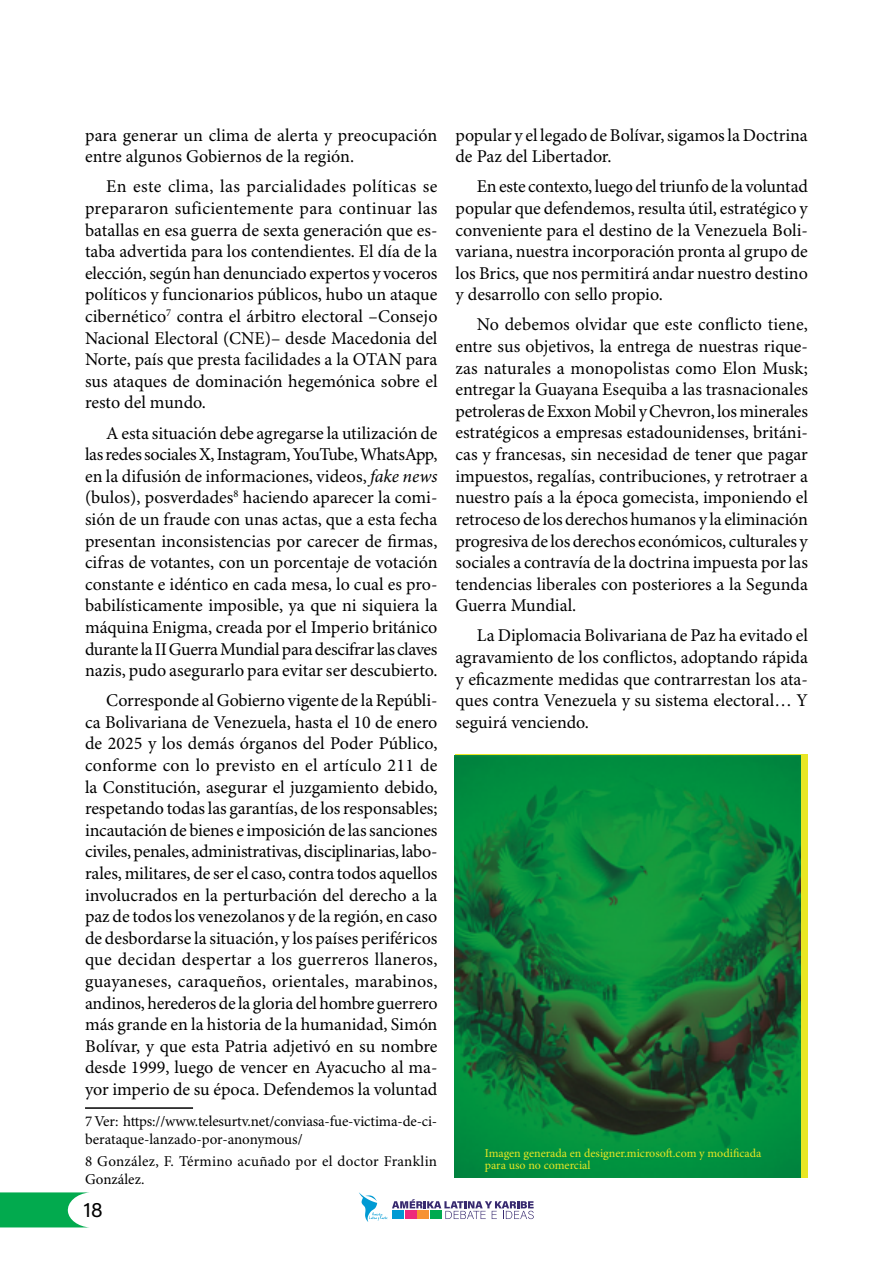
<style>
.page{position:relative;width:893px;height:1263px;background:#fff}
.page>*{position:absolute;margin:0;border:0;box-sizing:border-box;transform-origin:0 0}
.t1{font:21px "Acumin Variable Concept";color:#000101}
.t2{font:18px/21.6px "Minion Pro";color:#000;text-align:justify}
.t3{font:15px/18px "Minion Pro";letter-spacing:.005em;color:#000}
.t4{font:12px/12px "Minion Pro";color:#e9e723}
.s1{font-style:italic}
</style>
<div class="page">
<svg style="left:0;top:1192px;width:89px;height:35px"></svg>
<svg style="left:359px;top:1192px;width:175px;height:30px"></svg>
<hr style="left:85px;top:1107px;width:108px;height:2px;background:#000">
<div style="left:455px;top:755px;width:353px;height:423px;background:#e9e723"></div>
<img style="left:455px;top:755px;width:345px;height:423px">
<p class="t2" style="left:85px;top:125px;width:354px">para generar un clima de alerta y preocupación entre algunos Gobiernos de la región.</p>
<p class="t2" style="left:85px;top:177px;width:354px;text-indent:21px">En este clima, las parcialidades políticas se prepararon suficientemente para continuar las batallas en esa guerra de sexta generación que es&shy;taba advertida para los contendientes. El día de la elección, según han denunciado expertos y voceros políticos y funcionarios públicos, hubo un ataque cibernético<sup>7</sup> contra el árbitro electoral –Consejo Nacional Electoral (CNE)– desde Macedonia del Norte, país que presta facilidades a la OTAN para sus ataques de dominación hegemónica sobre el resto del mundo.</p>
<p class="t2" style="left:85px;top:423px;width:354px;text-indent:21px">A esta situación debe agregarse la utilización de las redes sociales X, Instagram, YouTube, WhatsApp, en la difusión de informaciones, videos, <span class="s1">fake news </span>(bulos), posverdades<sup>8</sup> haciendo aparecer la comi&shy;sión de un fraude con unas actas, que a esta fecha presentan inconsistencias por carecer de firmas, cifras de votantes, con un porcentaje de votación constante e idéntico en cada mesa, lo cual es pro&shy;babilísticamente imposible, ya que ni siquiera la máquina Enigma, creada por el Imperio británico durante la II Guerra Mundial para descifrar las claves nazis, pudo asegurarlo para evitar ser descubierto.</p>
<p class="t2" style="left:85px;top:690px;width:354px;text-indent:21px">Corresponde al Gobierno vigente de la Repúbli&shy;ca Bolivariana de Venezuela, hasta el 10 de enero de 2025 y los demás órganos del Poder Público, conforme con lo previsto en el artículo 211 de la Constitución, asegurar el juzgamiento debido, respetando todas las garantías, de los responsables; incautación de bienes e imposición de las sanciones civiles, penales, administrativas, disciplinarias, labo&shy;rales, militares, de ser el caso, contra todos aquellos involucrados en la perturbación del derecho a la paz de todos los venezolanos y de la región, en caso de desbordarse la situación, y los países periféricos que decidan despertar a los guerreros llaneros, guayaneses, caraqueños, orientales, marabinos, andinos, herederos de la gloria del hombre guerrero más grande en la historia de la humanidad, Simón Bolívar, y que esta Patria adjetivó en su nombre desde 1999, luego de vencer en Ayacucho al ma&shy;yor imperio de su época. Defendemos la voluntad</p>
<p class="t3" style="left:85px;top:1113px;width:354px">7 Ver: https://www.telesurtv.net/conviasa-fue-victima-de-ci&shy;berataque-lanzado-por-anonymous/</p>
<p class="t3" style="left:85px;top:1153px;width:354px">8 González, F. Término acuñado por el doctor Franklin<br>González.</p>
<p class="t1" style="left:84px;top:1195px;width:20px">18</p>
<p class="t2" style="left:455px;top:125px;width:354px">popular y el legado de Bolívar, sigamos la Doctrina de Paz del Libertador.</p>
<p class="t2" style="left:455px;top:177px;width:354px;text-indent:21px">En este contexto, luego del triunfo de la voluntad popular que defendemos, resulta útil, estratégico y conveniente para el destino de la Venezuela Boli&shy;variana, nuestra incorporación pronta al grupo de los Brics, que nos permitirá andar nuestro destino y desarrollo con sello propio.</p>
<p class="t2" style="left:455px;top:315px;width:354px;text-indent:21px">No debemos olvidar que este conflicto tiene, entre sus objetivos, la entrega de nuestras rique&shy;zas naturales a monopolistas como Elon Musk; entregar la Guayana Esequiba a las trasnacionales petroleras de Exxon Mobil y Chevron, los minerales estratégicos a empresas estadounidenses, británi&shy;cas y francesas, sin necesidad de tener que pagar impuestos, regalías, contribuciones, y retrotraer a nuestro país a la época gomecista, imponiendo el retroceso de los derechos humanos y la eliminación progresiva de los derechos económicos, culturales y sociales a contravía de la doctrina impuesta por las tendencias liberales con posteriores a la Segunda Guerra Mundial.</p>
<p class="t2" style="left:455px;top:626px;width:354px;text-indent:21px">La Diplomacia Bolivariana de Paz ha evitado el agravamiento de los conflictos, adoptando rápida y eficazmente medidas que contrarrestan los ata&shy;ques contra Venezuela y su sistema electoral… Y seguirá venciendo.</p>
<p class="t4" style="left:485px;top:1147px;width:278px">Imagen generada en designer.microsoft.com y modificada para uso no comercial</p>
</div>
